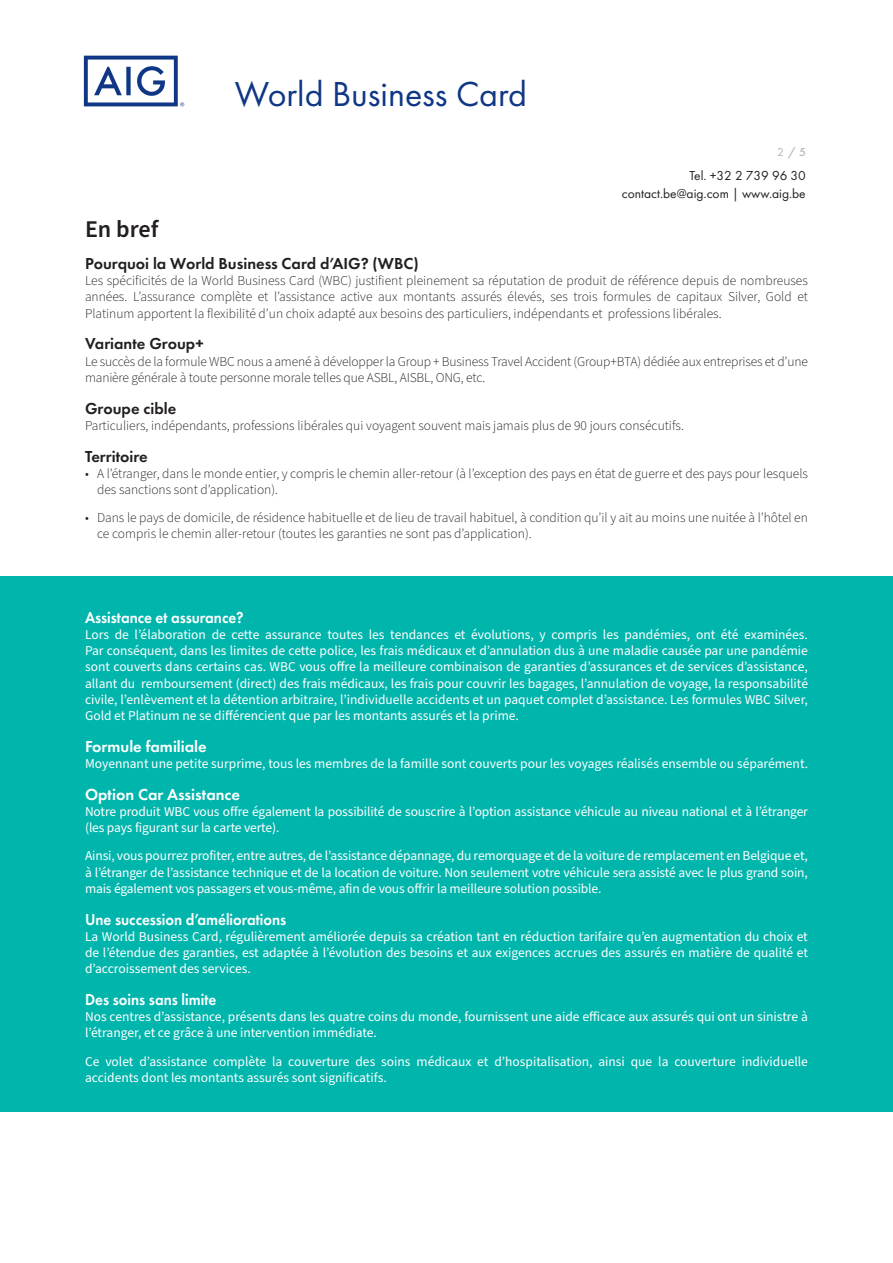
<style>
.page{position:relative;width:893px;height:1263px;background:#fff}
.page>*{position:absolute;margin:0;border:0;box-sizing:border-box;transform-origin:0 0}
.t1{font:36px "Futura PT";color:#103785}
.t2{font:600 24px "Source Sans Pro";color:#231f20}
.t3{font:600 16.5px "Futura PT";color:#231f20}
.t4{font:600 16.5px "Futura PT";color:#fff;scale:.92 1}
.t5{font:600 16.5px "Futura PT";color:#fff}
.t6{font:13.5px/16.2px "Source Sans Pro";color:#fff;text-align:justify}
.t7{font:300 13.5px/16.2px "Source Sans Pro";color:#231f20}
.t8{font:13.5px/18px "Futura PT";color:#231f20;text-align:right}
.t9{font:500 12px "Futura PT";color:#b4b5b8}
.s1{font-weight:400}
</style>
<div class="page">
<svg style="left:84px;top:56px;width:100px;height:50px"></svg>
<div style="left:0;top:576px;width:893px;height:535px;background:#00b5ac"></div>
<p class="t1" style="left:235px;top:72px;width:294px">World Business Card</p>
<p class="t9" style="left:777px;top:145px;width:30px"><span class="s1">2</span> / 5</p>
<p class="t8" style="left:622px;top:167px;width:185px">Tel. +32 2 739 96 30 contact.be@aig.com | www.aig.be</p>
<p class="t2" style="left:85px;top:213px;width:75px">En bref</p>
<p class="t3" style="left:85px;top:253px;width:335px">Pourquoi la World Business Card d’AIG? (WBC)</p>
<p class="t7" style="left:85px;top:273px;width:724px;text-align:justify">Les spécificités de la World Business Card (WBC) justifient pleinement sa réputation de produit de référence depuis de nombreuses années. L’assurance complète et l’assistance active aux montants assurés élevés, ses trois formules de capitaux Silver, Gold et Platinum apportent la flexibilité d’un choix adapté aux besoins des particuliers, indépendants et professions libérales.</p>
<p class="t3" style="left:85px;top:334px;width:120px">Variante Group+</p>
<p class="t7" style="left:85px;top:353px;width:724px">Le succès de la formule WBC nous a amené à développer la Group + Business Travel Accident (Group+BTA) dédiée aux entreprises et d’une manière générale à toute personne morale telles que ASBL, AISBL, ONG, etc.</p>
<p class="t3" style="left:85px;top:398px;width:93px">Groupe cible</p>
<p class="t7" style="left:85px;top:418px;width:600px">Particuliers, indépendants, professions libérales qui voyagent souvent mais jamais plus de 90 jours consécutifs.</p>
<p class="t3" style="left:85px;top:446px;width:64px">Territoire</p>
<p class="t7" style="left:97px;top:466px;width:712px;text-indent:-12px">• A l’étranger, dans le monde entier, y compris le chemin aller-retour (à l’exception des pays en état de guerre et des pays pour lesquels des sanctions sont d’application).</p>
<p class="t7" style="left:97px;top:510px;width:712px;text-indent:-12px">• Dans le pays de domicile, de résidence habituelle et de lieu de travail habituel, à condition qu’il y ait au moins une nuitée à l’hôtel en ce compris le chemin aller-retour (toutes les garanties ne sont pas d’application).</p>
<p class="t4" style="left:85px;top:607px;width:174px">Assistance et assurance?</p>
<p class="t6" style="left:85px;top:627px;width:724px">Lors de l’élaboration de cette assurance toutes les tendances et évolutions, y compris les pandémies, ont été examinées.<br>Par conséquent, dans les limites de cette police, les frais médicaux et d’annulation dus à une maladie causée par une pandémie sont couverts dans certains cas. WBC vous offre la meilleure combinaison de garanties d’assurances et de services d’assistance, allant du remboursement (direct) des frais médicaux, les frais pour couvrir les bagages, l’annulation de voyage, la responsabilité civile, l’enlèvement et la détention arbitraire, l’individuelle accidents et un paquet complet d’assistance. Les formules WBC Silver, Gold et Platinum ne se différencient que par les montants assurés et la prime.</p>
<p class="t5" style="left:85px;top:736px;width:123px">Formule familiale</p>
<p class="t6" style="left:85px;top:756px;width:724px">Moyennant une petite surprime, tous les membres de la famille sont couverts pour les voyages réalisés ensemble ou séparément.</p>
<p class="t5" style="left:85px;top:784px;width:157px">Option Car Assistance</p>
<p class="t6" style="left:85px;top:804px;width:724px">Notre produit WBC vous offre également la possibilité de souscrire à l’option assistance véhicule au niveau national et à l’étranger (les pays figurant sur la carte verte).</p>
<p class="t6" style="left:85px;top:848px;width:724px">Ainsi, vous pourrez profiter, entre autres, de l’assistance dépannage, du remorquage et de la voiture de remplacement en Belgique et, à l’étranger de l’assistance technique et de la location de voiture. Non seulement votre véhicule sera assisté avec le plus grand soin, mais également vos passagers et vous-même, afin de vous offrir la meilleure solution possible.</p>
<p class="t4" style="left:85px;top:909px;width:220px">Une succession d’améliorations</p>
<p class="t6" style="left:85px;top:929px;width:724px">La World Business Card, régulièrement améliorée depuis sa création tant en réduction tarifaire qu’en augmentation du choix et de l’étendue des garanties, est adaptée à l’évolution des besoins et aux exigences accrues des assurés en matière de qualité et d’accroissement des services.</p>
<p class="t4" style="left:85px;top:989px;width:144px">Des soins sans limite</p>
<p class="t6" style="left:85px;top:1009px;width:724px">Nos centres d’assistance, présents dans les quatre coins du monde, fournissent une aide efficace aux assurés qui ont un sinistre à l’étranger, et ce grâce à une intervention immédiate.</p>
<p class="t6" style="left:85px;top:1053px;width:724px">Ce volet d’assistance complète la couverture des soins médicaux et d’hospitalisation, ainsi que la couverture individuelle accidents dont les montants assurés sont significatifs.</p>
</div>
